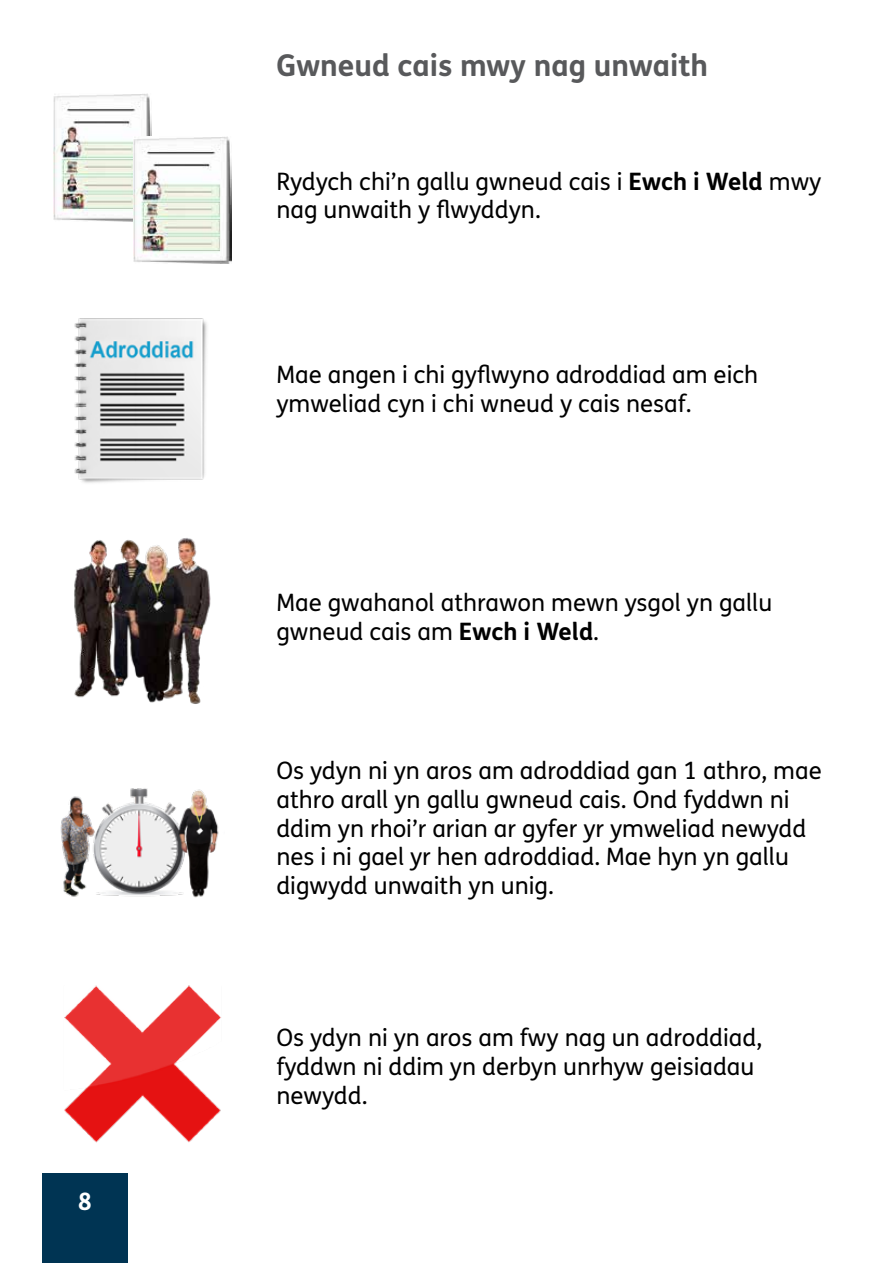
<style>
.page{position:relative;width:893px;height:1263px;background:#fff}
.page>*{position:absolute;margin:0;border:0;box-sizing:border-box;transform-origin:0 0}
.t1{font:700 30px "FS Me Pro";color:#58595b}
.Bodytext{font:24px/28.8px "FS Me Pro";color:#000}
.t2{font:700 24px "FS Me Pro";color:#fff}
.s1{font-weight:700}
</style>
<div class="page">
<div style="left:43px;top:1174px;width:85px;height:89px;background:#003453"></div>
<img style="left:64px;top:985px;width:157px;height:158px">
<img style="left:60px;top:788px;width:159px;height:110px">
<img style="left:74px;top:538px;width:137px;height:166px">
<img style="left:74px;top:318px;width:133px;height:165px">
<img style="left:53px;top:94px;width:98px;height:127px">
<img style="left:134px;top:136px;width:98px;height:128px">
<p class="t2" style="left:78px;top:1183px;width:16px">8</p>
<h3 class="t1" style="left:276px;top:42px;width:433px">Gwneud cais mwy nag unwaith</h3>
<p class="Bodytext" style="left:276px;top:166px;width:547px">Rydych chi’n gallu gwneud cais i <span class="s1">Ewch i Weld</span> mwy nag unwaith y flwyddyn.</p>
<p class="Bodytext" style="left:276px;top:360px;width:483px">Mae angen i chi gyflwyno adroddiad am eich ymweliad cyn i chi wneud y cais nesaf.</p>
<p class="Bodytext" style="left:276px;top:588px;width:497px">Mae gwahanol athrawon mewn ysgol yn gallu gwneud cais am <span class="s1">Ewch i Weld</span>.</p>
<p class="Bodytext" style="left:276px;top:756px;width:547px">Os ydyn ni yn aros am adroddiad gan 1 athro, mae athro arall yn gallu gwneud cais. Ond fyddwn ni ddim yn rhoi’r arian ar gyfer yr ymweliad newydd nes i ni gael yr hen adroddiad. Mae hyn yn gallu digwydd unwaith yn unig.</p>
<p class="Bodytext" style="left:276px;top:1023px;width:487px">Os ydyn ni yn aros am fwy nag un adroddiad, fyddwn ni ddim yn derbyn unrhyw geisiadau newydd.</p>
</div>
